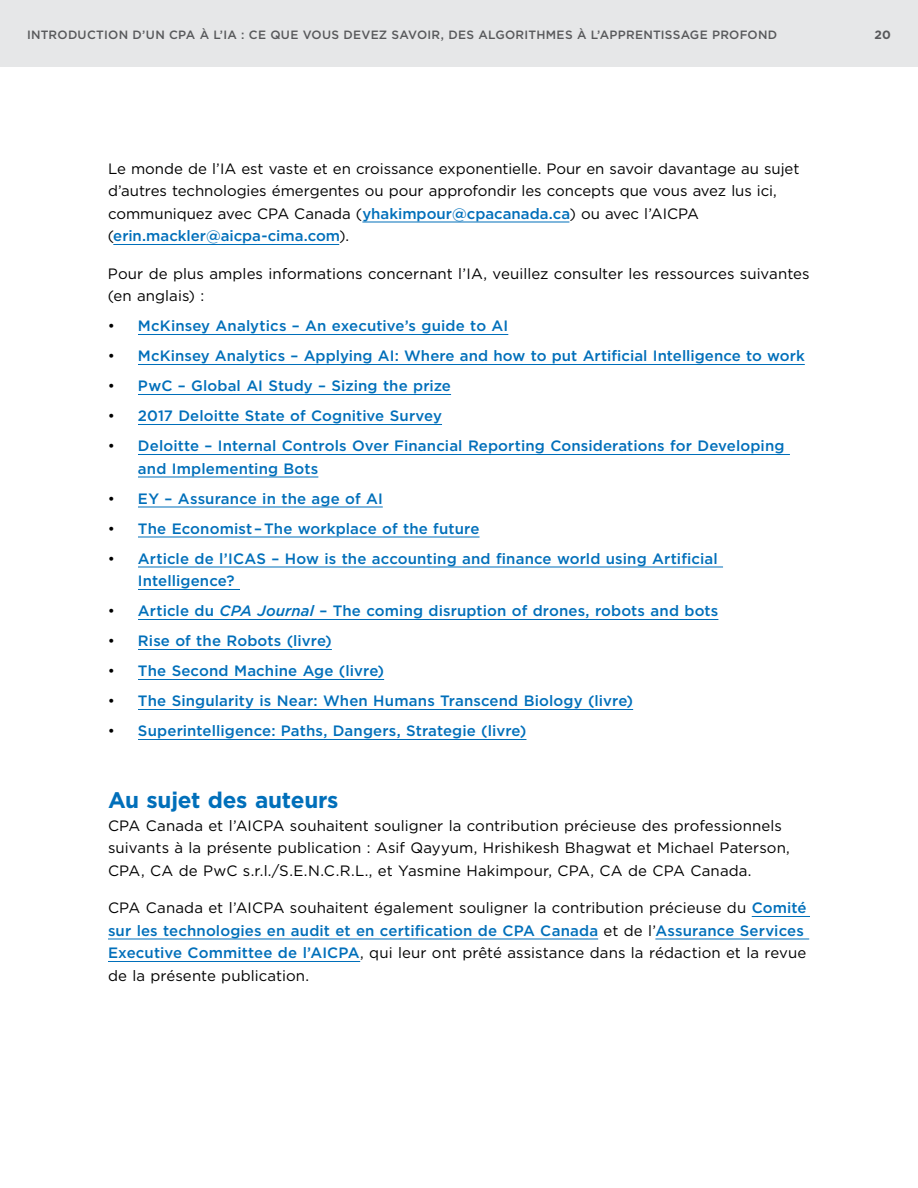
<style>
.page{position:relative;width:918px;height:1188px;background:#fff}
.page>*{position:absolute;margin:0;border:0;box-sizing:border-box;transform-origin:0 0}
.t1{font:700 22.5px "Gotham";letter-spacing:-.015em;color:#006fba}
.t2{font:15px/22.5px "Gotham";color:#000}
.t3{font:500 15px/22.5px "Gotham";letter-spacing:.005em;color:#006fba}
.t4{font:500 12px "Gotham";letter-spacing:.02em;color:#58595b}
.t5{font:700 12px "Gotham";color:#58595b}
.s1{font-weight:500;color:#006fba}
.s2{font-weight:400;color:#000}
.s3{font-style:italic}
</style>
<div class="page">
<hr style="left:362px;top:222px;width:207px;height:1px;background:#006fba">
<hr style="left:113px;top:244px;width:226px;height:1px;background:#006fba">
<hr style="left:138px;top:334px;width:370px;height:1px;background:#006fba">
<hr style="left:138px;top:364px;width:667px;height:1px;background:#006fba">
<hr style="left:138px;top:394px;width:313px;height:1px;background:#006fba">
<hr style="left:138px;top:424px;width:304px;height:1px;background:#006fba">
<hr style="left:138px;top:454px;width:652px;height:1px;background:#006fba">
<hr style="left:138px;top:477px;width:180px;height:1px;background:#006fba">
<hr style="left:138px;top:507px;width:245px;height:1px;background:#006fba">
<hr style="left:138px;top:537px;width:342px;height:1px;background:#006fba">
<hr style="left:138px;top:567px;width:585px;height:1px;background:#006fba">
<hr style="left:138px;top:589px;width:102px;height:1px;background:#006fba">
<hr style="left:138px;top:619px;width:580px;height:1px;background:#006fba">
<hr style="left:138px;top:649px;width:194px;height:1px;background:#006fba">
<hr style="left:138px;top:679px;width:246px;height:1px;background:#006fba">
<hr style="left:138px;top:709px;width:495px;height:1px;background:#006fba">
<hr style="left:138px;top:739px;width:388px;height:1px;background:#006fba">
<hr style="left:752px;top:916px;width:58px;height:1px;background:#006fba">
<hr style="left:108px;top:939px;width:490px;height:1px;background:#006fba">
<hr style="left:655px;top:939px;width:154px;height:1px;background:#006fba">
<hr style="left:108px;top:961px;width:252px;height:1px;background:#006fba">
<div style="left:0;top:0;width:918px;height:68px;background:#e6e7e8"></div>
<p class="t4" style="left:27px;top:26px;width:752px">INTRODUCTION D’UN CPA À L’IA : CE QUE VOUS DEVEZ SAVOIR, DES ALGORITHMES À L’APPRENTISSAGE PROFOND</p>
<p class="t5" style="left:875px;top:26px;width:18px">20</p>
<p class="t2" style="left:108px;top:157px;width:693px">Le monde de l’IA est vaste et en croissance exponentielle. Pour en savoir davantage au sujet d’autres technologies émergentes ou pour approfondir les concepts que vous avez lus ici, communiquez avec CPA Canada (<span class="s1">yhakimpour@cpacanada.ca</span>) ou avec l’AICPA (<span class="s1">erin.mackler@aicpa-cima.com</span>).</p>
<p class="t2" style="left:108px;top:262px;width:703px">Pour de plus amples informations concernant l’IA, veuillez consulter les ressources suivantes (en anglais) :</p>
<p class="t3" style="left:108px;top:315px;width:402px"><span class="s2">•</span> McKinsey Analytics – An executive’s guide to AI</p>
<p class="t3" style="left:108px;top:345px;width:698px"><span class="s2">•</span> McKinsey Analytics – Applying AI: Where and how to put Artificial Intelligence to work</p>
<p class="t3" style="left:108px;top:375px;width:345px"><span class="s2">•</span> PwC – Global AI Study – Sizing the prize</p>
<p class="t3" style="left:108px;top:405px;width:336px"><span class="s2">•</span> 2017 Deloitte State of Cognitive Survey</p>
<p class="t3" style="left:138px;top:435px;width:648px;text-indent:-30px"><span class="s2">•</span> Deloitte – Internal Controls Over Financial Reporting Considerations for Developing and Implementing Bots</p>
<p class="t3" style="left:108px;top:487px;width:276px"><span class="s2">•</span> EY – Assurance in the age of AI</p>
<p class="t3" style="left:108px;top:517px;width:373px"><span class="s2">•</span> The Economist – The workplace of the future</p>
<p class="t3" style="left:138px;top:547px;width:581px;text-indent:-30px"><span class="s2">•</span> Article de l’ICAS – How is the accounting and finance world using Artificial<br>Intelligence?</p>
<p class="t3" style="left:108px;top:600px;width:612px"><span class="s2">•</span> Article du <span class="s3">CPA Journal</span> – The coming disruption of drones, robots and bots</p>
<p class="t3" style="left:108px;top:630px;width:225px"><span class="s2">•</span> Rise of the Robots (livre)</p>
<p class="t3" style="left:108px;top:660px;width:278px"><span class="s2">•</span> The Second Machine Age (livre)</p>
<p class="t3" style="left:108px;top:690px;width:527px"><span class="s2">•</span> The Singularity is Near: When Humans Transcend Biology (livre)</p>
<p class="t3" style="left:108px;top:720px;width:420px"><span class="s2">•</span> Superintelligence: Paths, Dangers, Strategie (livre)</p>
<h2 class="t1" style="left:108px;top:786px;width:232px">Au sujet des auteurs</h2>
<p class="t2" style="left:108px;top:814px;width:683px">CPA Canada et l’AICPA souhaitent souligner la contribution précieuse des professionnels suivants à la présente publication : Asif Qayyum, Hrishikesh Bhagwat et Michael Paterson,<br>CPA, CA de PwC s.r.l./S.E.N.C.R.L., et Yasmine Hakimpour, CPA, CA de CPA Canada.</p>
<p class="t2" style="left:108px;top:897px;width:700px">CPA Canada et l’AICPA souhaitent également souligner la contribution précieuse du <span class="s1">Comité sur les technologies en audit et en certification de CPA Canada</span> et de l’<span class="s1">Assurance Services Executive Committee de l’AICPA</span>, qui leur ont prêté assistance dans la rédaction et la revue de la présente publication.</p>
</div>
